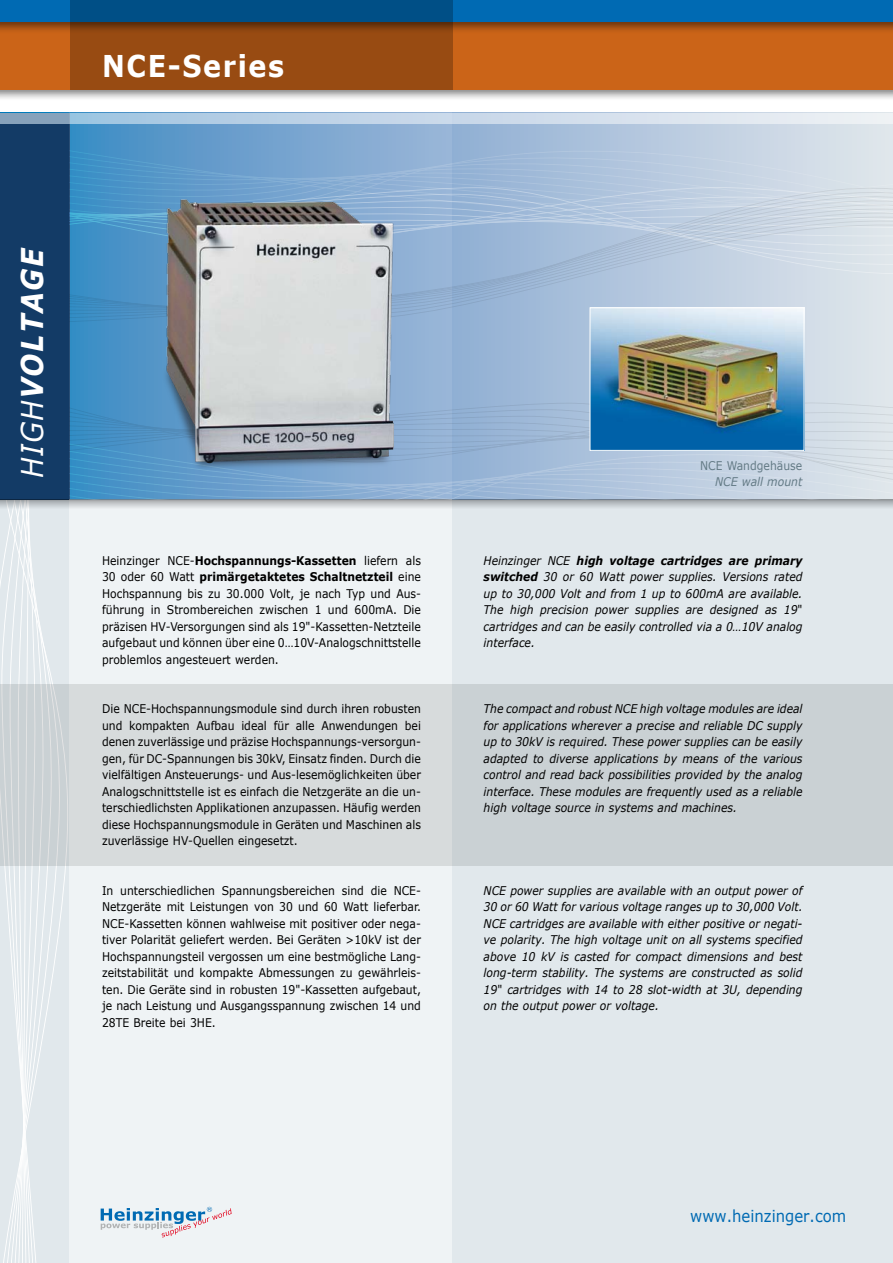
<style>
.page{position:relative;width:893px;height:1263px;background:#fff}
.page>*{position:absolute;margin:0;border:0;box-sizing:border-box;transform-origin:0 0}
.t1{font:italic 700 30px "Verdana";color:#fff;scale:.9 1}
.t2{font:700 30px "Verdana";letter-spacing:.06em;color:#fff;scale:.9 1}
.t3{font:16.5px "Verdana";color:#006ab3;scale:.9 1}
.t4{font:12px/16.5px "Verdana";color:#000;text-align:justify;scale:.9 1}
.t5{font:italic 12px/16.5px "Verdana";color:#000;text-align:justify;scale:.9 1}
.t6{font:12px "Verdana";color:#637a85;scale:.9 1}
.t7{font:italic 12px "Verdana";color:#637a85;scale:.9 1}
.s1{font-weight:400}
.s2{font-weight:700}
.s3{font-style:normal}
</style>
<div class="page">
<div style="left:0;top:113px;width:893px;height:1150px;background:#e1e8ec"></div>
<svg style="left:0;top:509px;width:69px;height:754px"></svg>
<svg style="left:452px;top:333px;width:384px;height:66px"></svg>
<div style="left:0;top:113px;width:69px;height:387px;background:#133b66"></div>
<div style="left:0;top:0;width:893px;height:102px;background:#000;opacity:.5"></div>
<div style="left:0;top:0;width:893px;height:89px;background:#cb6418"></div>
<div style="left:0;top:0;width:893px;height:35px;background:#000;opacity:.5"></div>
<div style="left:0;top:0;width:893px;height:22px;background:#006ab3"></div>
<div style="left:69px;top:500px;width:383px;height:763px;background:#eff3f5"></div>
<svg style="left:452px;top:113px;width:441px;height:6px"></svg>
<svg style="left:70px;top:0;width:383px;height:89px;background:#6e4a2e"></svg>
<div style="left:0;top:113px;width:69px;height:10px;background:#87a2bb"></div>
<svg style="left:69px;top:112px;width:383px;height:388px;background:#75a7cf"></svg>
<svg style="left:0;top:500px;width:893px;height:9px"></svg>
<div style="left:0;top:685px;width:893px;height:181px;background:linear-gradient(to right,#d8dbdc,#c8d0d3)"></div>
<svg style="left:70px;top:119px;width:823px;height:57px"></svg>
<svg style="left:70px;top:474px;width:823px;height:26px"></svg>
<svg style="left:70px;top:399px;width:823px;height:75px"></svg>
<svg style="left:70px;top:176px;width:823px;height:157px"></svg>
<img style="left:119px;top:126px;width:304px;height:383px">
<img style="left:592px;top:309px;width:210px;height:140px">
<div style="left:590px;top:307px;width:214px;height:144px;border:1px solid #fff"></div>
<svg style="left:101px;top:1207px;width:131px;height:30px"></svg>
<h1 class="t2" style="left:102px;top:47px;width:204px">NCE-Series</h1>
<h1 class="t1" style="left:13px;top:478px;width:258px;rotate:-90deg"><span class="s1">HIGH</span>VOLTAGE</h1>
<p class="t4" style="left:102px;top:552px;width:356px">Heinzinger NCE-<span class="s2">Hochspannungs-Kassetten</span> liefern als 30 oder 60 Watt <span class="s2">primärgetaktetes Schaltnetzteil</span> eine Hochspannung bis zu 30.000 Volt, je nach Typ und Aus&shy;führung in Strombereichen zwischen 1 und 600mA. Die präzisen HV-Versorgungen sind als 19"-Kassetten-Netzteile aufgebaut und können über eine 0…10V-Analogschnittstelle problemlos angesteuert werden.</p>
<p class="t4" style="left:102px;top:700px;width:356px">Die NCE-Hochspannungsmodule sind durch ihren robusten und kompakten Aufbau ideal für alle Anwendungen bei denen zuverlässige und präzise Hochspannungs-versorgun&shy;gen, für DC-Spannungen bis 30kV, Einsatz finden. Durch die vielfältigen Ansteuerungs- und Aus-lesemöglichkeiten über Analogschnittstelle ist es einfach die Netzgeräte an die un&shy;terschiedlichsten Applikationen anzupassen. Häufig werden diese Hochspannungsmodule in Geräten und Maschinen als zuverlässige HV-Quellen eingesetzt.</p>
<p class="t4" style="left:102px;top:882px;width:356px;text-align:left">In unterschiedlichen Spannungsbereichen sind die NCE-Netzgeräte mit Leistungen von 30 und 60 Watt lieferbar.<br>NCE-Kassetten können wahlweise mit positiver oder nega&shy;tiver Polarität geliefert werden. Bei Geräten &gt;10kV ist der Hochspannungsteil vergossen um eine bestmögliche Lang&shy;zeitstabilität und kompakte Abmessungen zu gewährleis&shy;ten. Die Geräte sind in robusten 19"-Kassetten aufgebaut, je nach Leistung und Ausgangsspannung zwischen 14 und 28TE Breite bei 3HE.</p>
<p class="t6" style="left:700px;top:458px;width:115px">NCE Wandgehäuse</p>
<p class="t7" style="left:715px;top:474px;width:98px">NCE wall mount</p>
<p class="t5" style="left:484px;top:552px;width:356px">Heinzinger NCE <span class="s2">high voltage cartridges are primary switched</span> 30 or 60 Watt power supplies. Versions rated up to 30,000 Volt and from 1 up to 600mA are available.<br>The high precision power supplies are designed as 19<span class="s3">" </span>cartridges and can be easily controlled via a 0…10V analog interface.</p>
<p class="t5" style="left:484px;top:700px;width:356px">The compact and robust NCE high voltage modules are ideal for applications wherever a precise and reliable DC supply up to 30kV is required. These power supplies can be easily adapted to diverse applications by means of the various control and read back possibilities provided by the analog interface. These modules are frequently used as a reliable high voltage source in systems and machines.</p>
<p class="t5" style="left:484px;top:882px;width:356px">NCE power supplies are available with an output power of 30 or 60 Watt for various voltage ranges up to 30,000 Volt.<br>NCE cartridges are available with either positive or negati&shy;ve polarity. The high voltage unit on all systems specified above 10 kV is casted for compact dimensions and best long-term stability. The systems are constructed as solid 19<span class="s3">"</span> cartridges with 14 to 28 slot-width at 3U, depending on the output power or voltage.</p>
<h2 class="t3" style="left:690px;top:1205px;width:175px">www.heinzinger.com</h2>
</div>
